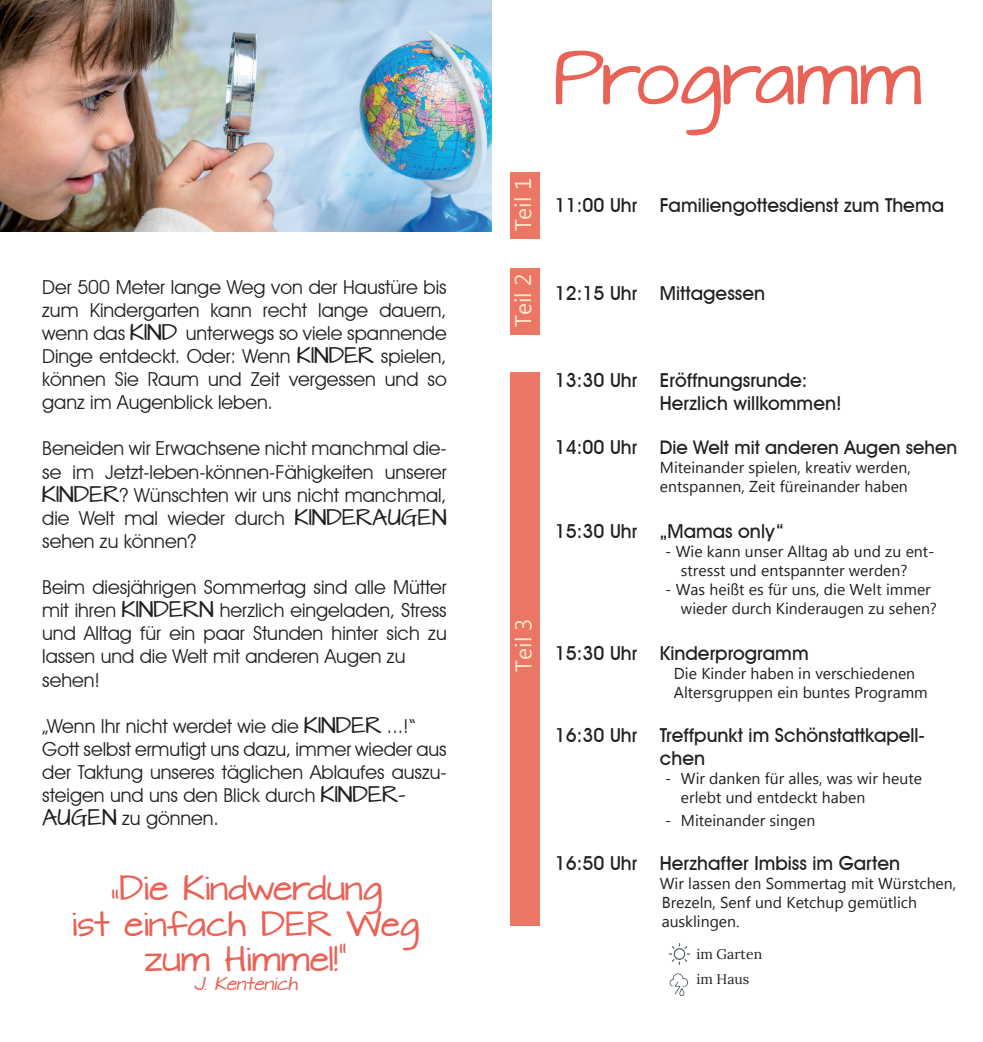
<style>
.page{position:relative;width:983px;height:1042px;background:#fff}
.page>*{position:absolute;margin:0;border:0;box-sizing:border-box;transform-origin:0 0}
.t1{font:64.75px "Architects Daughter";color:#e96256}
.t2{font:29.75px "Architects Daughter";color:#e96256}
.t3{font:22.75px "Myanmar Text";color:#fee6cc}
.t4{font:19.25px/23.1px "Avant Garde IT Cby BT";color:#231f20;text-align:justify}
.t5{font:500 19.25px/23.1px "Avant Garde IT Cby BT";color:#231f20}
.t6{font:500 18.72px "Avant Garde IT Cby BT";color:#231f20}
.t7{font:15.75px/18.9px "Myanmar Text";color:#231f20}
.t8{font:italic 15.75px "Architects Daughter";color:#e96256}
.t9{font:14px "Lora";color:#231f20}
.s1{font-family:"Architects Daughter"}
.s2{font-size:19.25px}
</style>
<div class="page">
<div style="left:509px;top:172px;width:30px;height:67px;background:#eb7666"></div>
<div style="left:509px;top:268px;width:30px;height:67px;background:#eb7666"></div>
<div style="left:509px;top:372px;width:30px;height:553px;background:#eb7666"></div>
<img style="left:0;top:0;width:491px;height:231px">
<img style="left:669px;top:943px;width:21px;height:22px">
<img style="left:669px;top:973px;width:20px;height:22px">
<p class="t4" style="left:42px;top:275px;width:406px">Der 500 Meter lange Weg von der Haustüre bis zum Kindergarten kann recht lange dauern, wenn das <span class="s1">KIND</span> unterwegs so viele spannende Dinge entdeckt. Oder: Wenn <span class="s1">KINDER</span> spielen, können Sie Raum und Zeit vergessen und so ganz im Augenblick leben.</p>
<p class="t4" style="left:42px;top:437px;width:406px">Beneiden wir Erwachsene nicht manchmal die&shy;se im Jetzt-leben-können-Fähigkeiten unserer <span class="s1">KINDER</span>? Wünschten wir uns nicht manchmal, die Welt mal wieder durch <span class="s1">KINDERAUGEN </span>sehen zu können?</p>
<p class="t4" style="left:42px;top:575px;width:406px">Beim diesjährigen Sommertag sind alle Mütter mit ihren <span class="s1">KINDERN</span> herzlich eingeladen, Stress und Alltag für ein paar Stunden hinter sich zu lassen und die Welt mit anderen Augen zu</p>
<p class="t4" style="left:42px;top:668px;width:59px">sehen!</p>
<p class="t4" style="left:42px;top:714px;width:374px">„Wenn Ihr nicht werdet wie die <span class="s1">KINDER</span> ...!“</p>
<p class="t4" style="left:42px;top:737px;width:406px">Gott selbst ermutigt uns dazu, immer wieder aus der Taktung unseres täglichen Ablaufes auszu&shy;steigen und uns den Blick durch <span class="s1">KINDER-</span></p>
<p class="t4" style="left:42px;top:806px;width:178px"><span class="s1">AUGEN</span> zu gönnen.</p>
<p class="t2" style="left:109px;top:867px;width:275px">„Die Kindwerdung</p>
<p class="t2" style="left:72px;top:903px;width:349px">ist einfach DER Weg</p>
<p class="t2" style="left:145px;top:938px;width:204px">zum Himmel!“</p>
<p class="t8" style="left:194px;top:973px;width:110px">J. Kentenich</p>
<p class="t3" style="left:510px;top:231px;width:55px;rotate:-90deg">Teil 1</p>
<p class="t3" style="left:510px;top:327px;width:55px;rotate:-90deg">Teil 2</p>
<p class="t3" style="left:510px;top:672px;width:55px;rotate:-90deg">Teil 3</p>
<p class="t1" style="left:552px;top:32px;width:370px">Programm</p>
<p class="t5" style="left:554px;top:193px;width:390px">11:00 Uhr Familiengottesdienst zum Thema</p>
<p class="t5" style="left:554px;top:282px;width:212px">12:15 Uhr Mittagessen</p>
<p class="t5" style="left:554px;top:368px;width:254px">13:30 Uhr Eröffnungsrunde:</p>
<p class="t5" style="left:659px;top:391px;width:183px">Herzlich willkommen!</p>
<p class="t6" style="left:554px;top:436px;width:404px"><span class="s2">14:00 Uhr</span> Die Welt mit anderen Augen sehen</p>
<p class="t7" style="left:659px;top:458px;width:252px">Miteinander spielen, kreativ werden,</p>
<p class="t7" style="left:659px;top:477px;width:249px">entspannen, Zeit füreinander haben</p>
<p class="t5" style="left:554px;top:519px;width:230px">15:30 Uhr „Mamas only“</p>
<p class="t7" style="left:680px;top:542px;width:255px;text-indent:-16px">- Wie kann unser Alltag ab und zu ent&shy;stresst und entspannter werden?</p>
<p class="t7" style="left:680px;top:580px;width:257px;text-indent:-16px">- Was heißt es für uns, die Welt immer wieder durch Kinderaugen zu sehen?</p>
<p class="t5" style="left:554px;top:641px;width:255px">15:30 Uhr Kinderprogramm</p>
<p class="t7" style="left:673px;top:664px;width:243px">Die Kinder haben in verschiedenen</p>
<p class="t7" style="left:673px;top:683px;width:255px">Altersgruppen ein buntes Programm</p>
<p class="t5" style="left:659px;top:723px;width:266px;text-indent:-105px">16:30 Uhr Treffpunkt im Schönstattkapell&shy;chen</p>
<p class="t7" style="left:680px;top:769px;width:242px;text-indent:-16px">- Wir danken für alles, was wir heute erlebt und entdeckt haben</p>
<p class="t7" style="left:665px;top:811px;width:152px">- Miteinander singen</p>
<p class="t5" style="left:554px;top:851px;width:347px">16:50 Uhr Herzhafter Imbiss im Garten</p>
<p class="t7" style="left:659px;top:874px;width:298px">Wir lassen den Sommertag mit Würstchen,<br>Brezeln, Senf und Ketchup gemütlich ausklingen.</p>
<p class="t9" style="left:696px;top:943px;width:67px">im Garten</p>
<p class="t9" style="left:696px;top:968px;width:54px">im Haus</p>
</div>
